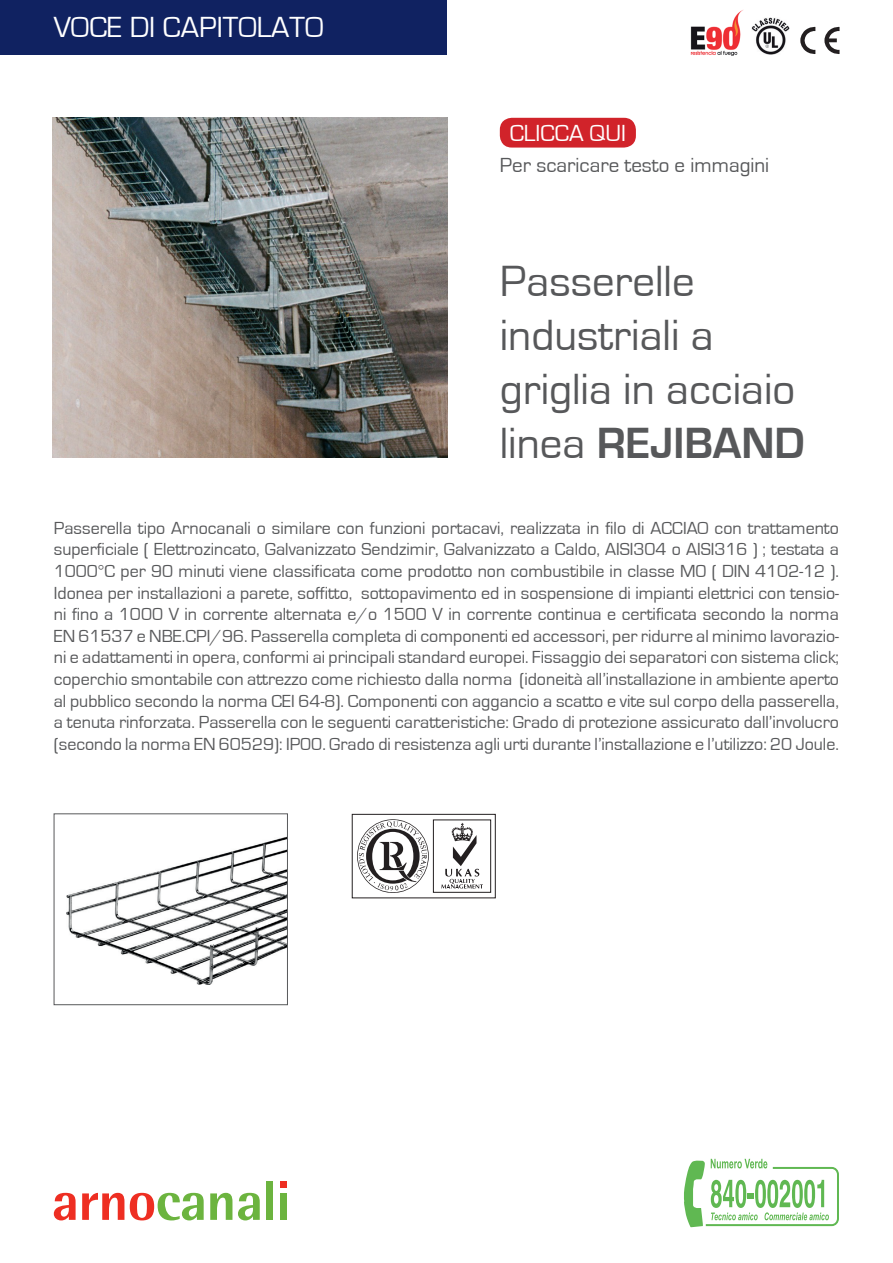
<style>
.page{position:relative;width:893px;height:1263px;background:#fff}
.page>*{position:absolute;margin:0;border:0;box-sizing:border-box;transform-origin:0 0}
.t1{font:45px/54px "Eurostile";color:#57585a}
.t2{font:30px "Eurostile";color:#fff}
.t3{font:24px "Eurostile";color:#fff}
.t4{font:21px "Eurostile";color:#57585a}
.t5{font:18px/21.6px "Eurostile";color:#57585a;text-align:justify}
.s1{font-weight:700}
</style>
<div class="page">
<div style="left:0;top:0;width:446px;height:54px;background:#102261"></div>
<img style="left:67px;top:837px;width:219px;height:148px">
<div style="left:54px;top:813px;width:234px;height:192px;border:1px solid #57585a"></div>
<svg style="left:824px;top:27px;width:15px;height:27px"></svg>
<svg style="left:800px;top:27px;width:15px;height:27px"></svg>
<svg style="left:54px;top:1193px;width:22px;height:27px"></svg>
<svg style="left:82px;top:1193px;width:42px;height:27px"></svg>
<svg style="left:130px;top:1193px;width:74px;height:27px"></svg>
<svg style="left:210px;top:1193px;width:22px;height:27px"></svg>
<svg style="left:238px;top:1193px;width:22px;height:27px"></svg>
<div style="left:266px;top:1181px;width:7px;height:39px;background:#6cb43f"></div>
<div style="left:280px;top:1181px;width:7px;height:7px;background:#ee2e22"></div>
<div style="left:280px;top:1193px;width:7px;height:27px;background:#6cb43f"></div>
<div style="left:500px;top:118px;width:136px;height:30px;background:#d1232a;border-radius:12px"></div>
<svg style="left:684px;top:1159px;width:155px;height:68px"></svg>
<img style="left:53px;top:118px;width:395px;height:340px">
<img style="left:691px;top:10px;width:52px;height:45px">
<img style="left:752px;top:17px;width:38px;height:37px">
<svg style="left:357px;top:819px;width:72px;height:74px"></svg>
<svg style="left:441px;top:823px;width:42px;height:65px"></svg>
<div style="left:433px;top:819px;width:58px;height:74px;border:1px solid #231f20"></div>
<div style="left:352px;top:814px;width:144px;height:84px;border:1px solid #231f20"></div>
<h2 class="t2" style="left:54px;top:11px;width:271px">VOCE DI CAPITOLATO</h2>
<h3 class="t3" style="left:510px;top:120px;width:118px">CLICCA QUI</h3>
<p class="t4" style="left:500px;top:154px;width:271px">Per scaricare testo e immagini</p>
<h1 class="t1" style="left:500px;top:255px;width:306px">Passerelle industriali a griglia in acciaio linea <span class="s1">REJIBAND</span></h1>
<p class="t5" style="left:54px;top:517px;width:787px">Passerella tipo Arnocanali o similare con funzioni portacavi, realizzata in filo di ACCIAO con trattamento superficiale ( Elettrozincato, Galvanizzato Sendzimir, Galvanizzato a Caldo, AISI304 o AISI316 ) ; testata a 1000°C per 90 minuti viene classificata come prodotto non combustibile in classe M0 ( DIN 4102-12 ).<br>Idonea per installazioni a parete, soffitto, sottopavimento ed in sospensione di impianti elettrici con tensio&shy;ni fino a 1000 V in corrente alternata e/o 1500 V in corrente continua e certificata secondo la norma EN 61537 e NBE.CPI/96. Passerella completa di componenti ed accessori, per ridurre al minimo lavorazio&shy;ni e adattamenti in opera, conformi ai principali standard europei. Fissaggio dei separatori con sistema click; coperchio smontabile con attrezzo come richiesto dalla norma (idoneità all’installazione in ambiente aperto al pubblico secondo la norma CEI 64-8). Componenti con aggancio a scatto e vite sul corpo della passerella, a tenuta rinforzata. Passerella con le seguenti caratteristiche: Grado di protezione assicurato dall’involucro (secondo la norma EN 60529): IP00. Grado di resistenza agli urti durante l’installazione e l’utilizzo: 20 Joule.</p>
</div>
